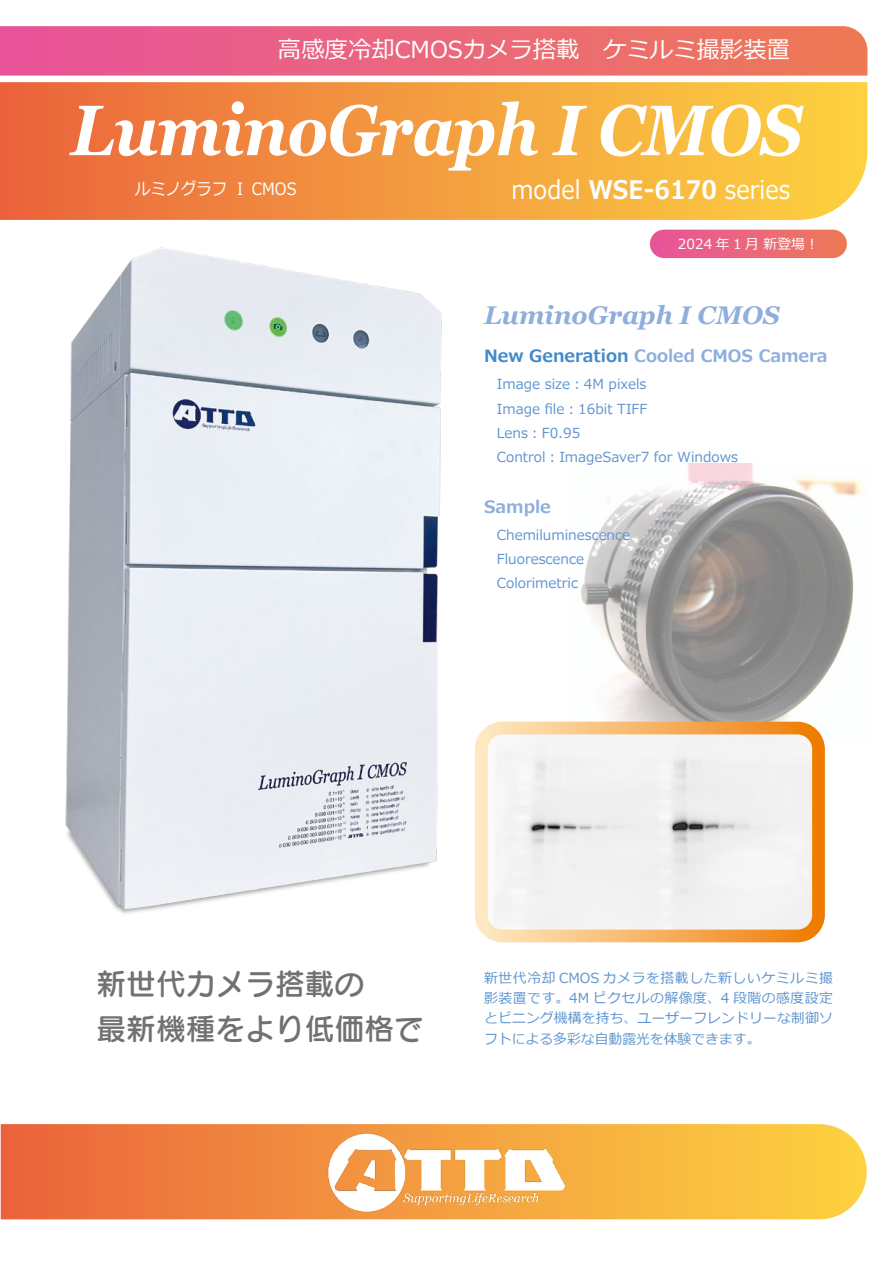
<style>
.page{position:relative;width:893px;height:1263px;background:#fff}
.page>*{position:absolute;margin:0;border:0;box-sizing:border-box;transform-origin:0 0}
.t1{font:italic 700 71.25px "Georgia";letter-spacing:-.01em;color:#fff;scale:.9 1}
.t2{font:29.7px/44.7px "Seurat Pro N DB";color:#727171}
.t3{font:25.5px "Meiryo";letter-spacing:.005em;color:#fff;scale:.9 1}
.t4{font:italic 700 25.5px "Georgia";color:#8eaedc}
.t5{font:23.4px "Meiryo";color:#fff}
.t6{font:700 16.95px "Meiryo";color:#8eaedc}
.t7{font:16.95px "Meiryo";letter-spacing:.005em;color:#fff;scale:.9 1}
.t8{font:13.8px/24.2px "Meiryo";color:#6095d0}
.t9{font:13.8px "Meiryo";color:#fff}
.s1{font-weight:700}
.s2{color:#448ac9}
</style>
<div class="page">
<svg style="left:0;top:26px;width:867px;height:50px;background:#eb687b"></svg>
<svg style="left:0;top:82px;width:867px;height:138px;background:#f39c40"></svg>
<svg style="left:1px;top:1124px;width:866px;height:95px;background:#f39c41"></svg>
<img style="left:568px;top:463px;width:295px;height:259px">
<img style="left:325px;top:1131px;width:242px;height:81px">
<div style="left:650px;top:230px;width:197px;height:28px;background:linear-gradient(to right,#e8539d,#ee7a57);border-radius:14px"></div>
<img style="left:65px;top:247px;width:377px;height:667px">
<img style="left:489px;top:736px;width:322px;height:192px">
<div style="left:475px;top:722px;width:350px;height:220px;border:13px solid #fff;border-radius:21px"></div>
<h3 class="t5" style="left:278px;top:33px;width:514px">高感度冷却CMOSカメラ搭載　ケミルミ撮影装置</h3>
<h1 class="t1" style="left:71px;top:84px;width:814px">LuminoGraph I CMOS</h1>
<p class="t7" style="left:135px;top:177px;width:181px">ルミノグラフ Ⅰ CMOS</p>
<h3 class="t3" style="left:511px;top:172px;width:311px">model <span class="s1">WSE-6170</span> series</h3>
<p class="t9" style="left:678px;top:234px;width:142px">2024 年 1 月 新登場！</p>
<h3 class="t4" style="left:484px;top:299px;width:297px">LuminoGraph I CMOS</h3>
<p class="t6" style="left:484px;top:344px;width:345px"><span class="s2">New Generation</span> Cooled CMOS Camera</p>
<p class="t8" style="left:497px;top:373px;width:243px">Image size：4M pixels<br>Image file：16bit TIFF<br>Lens：F0.95<br>Control：ImageSaver7 for Windows</p>
<p class="t6" style="left:484px;top:495px;width:68px">Sample</p>
<p class="t8" style="left:497px;top:524px;width:135px">Chemiluminescence<br>Fluorescence<br>Colorimetric</p>
<h2 class="t2" style="left:97px;top:960px;width:329px">新世代カメラ搭載の<br>最新機種をより低価格で</h2>
<p class="t8" style="left:484px;top:968px;width:350px;line-height:20.2px;text-align:justify">新世代冷却 CMOS カメラを搭載した新しいケミルミ撮影装置です。4M ピクセルの解像度、4 段階の感度設定とビニング機構を持ち、ユーザーフレンドリーな制御ソフトによる多彩な自動露光を体験できます。</p>
</div>
